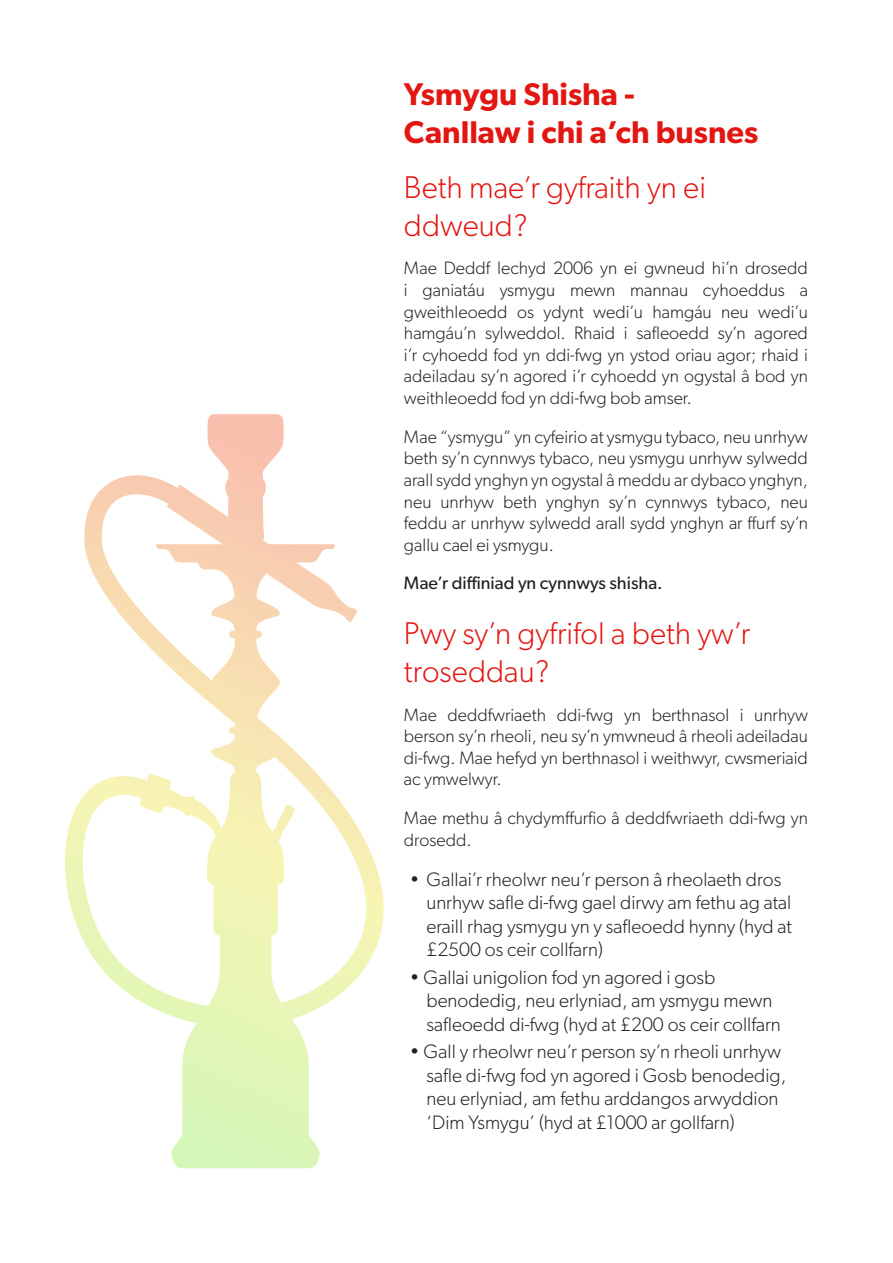
<style>
.page{position:relative;width:893px;height:1263px;background:#fff}
.page>*{position:absolute;margin:0;border:0;box-sizing:border-box;transform-origin:0 0}
.t1{font:300 31.5px/37.8px "Gibson";color:#e31712}
.t2{font:600 31.5px/37.8px "Gibson";color:#e31712}
.t3{font:300 19.5px/23.4px "Gibson";color:#231f20}
.t4{font:300 18px/21.6px "Gibson";color:#231f20;text-align:justify}
.t5{font:18px "Gibson";color:#231f20}
</style>
<div class="page">
<svg style="left:65px;top:414px;width:319px;height:754px"></svg>
<p class="t2" style="left:404px;top:75px;width:356px">Ysmygu Shisha -<br>Canllaw i chi a’ch busnes</p>
<p class="t1" style="left:404px;top:168px;width:304px">Beth mae’r gyfraith yn ei ddweud?</p>
<p class="t4" style="left:404px;top:257px;width:405px">Mae Deddf Iechyd 2006 yn ei gwneud hi’n drosedd i ganiatáu ysmygu mewn mannau cyhoeddus a gweithleoedd os ydynt wedi’u hamgáu neu wedi’u hamgáu’n sylweddol. Rhaid i safleoedd sy’n agored i’r cyhoedd fod yn ddi-fwg yn ystod oriau agor; rhaid i adeiladau sy’n agored i’r cyhoedd yn ogystal â bod yn weithleoedd fod yn ddi-fwg bob amser.</p>
<p class="t4" style="left:404px;top:425px;width:405px">Mae “ysmygu” yn cyfeirio at ysmygu tybaco, neu unrhyw beth sy’n cynnwys tybaco, neu ysmygu unrhyw sylwedd arall sydd ynghyn yn ogystal â meddu ar dybaco ynghyn, neu unrhyw beth ynghyn sy’n cynnwys tybaco, neu feddu ar unrhyw sylwedd arall sydd ynghyn ar ffurf sy’n gallu cael ei ysmygu.</p>
<p class="t5" style="left:404px;top:572px;width:260px">Mae’r diffiniad yn cynnwys shisha.</p>
<p class="t1" style="left:404px;top:614px;width:348px">Pwy sy’n gyfrifol a beth yw’r troseddau?</p>
<p class="t4" style="left:404px;top:703px;width:405px">Mae deddfwriaeth ddi-fwg yn berthnasol i unrhyw berson sy’n rheoli, neu sy’n ymwneud â rheoli adeiladau di-fwg. Mae hefyd yn berthnasol i weithwyr, cwsmeriaid ac ymwelwyr.</p>
<p class="t4" style="left:404px;top:807px;width:405px">Mae methu â chydymffurfio â deddfwriaeth ddi-fwg yn drosedd.</p>
<p class="t3" style="left:426px;top:867px;width:367px;text-indent:-16px">• Gallai’r rheolwr neu’r person â rheolaeth dros unrhyw safle di-fwg gael dirwy am fethu ag atal eraill rhag ysmygu yn y safleoedd hynny (hyd at £2500 os ceir collfarn)</p>
<p class="t3" style="left:426px;top:965px;width:356px;text-indent:-16px">• Gallai unigolion fod yn agored i gosb benodedig, neu erlyniad, am ysmygu mewn safleoedd di-fwg (hyd at £200 os ceir collfarn</p>
<p class="t3" style="left:426px;top:1040px;width:361px;text-indent:-16px">• Gall y rheolwr neu’r person sy’n rheoli unrhyw safle di-fwg fod yn agored i Gosb benodedig, neu erlyniad, am fethu arddangos arwyddion ‘Dim Ysmygu’ (hyd at £1000 ar gollfarn)</p>
</div>
